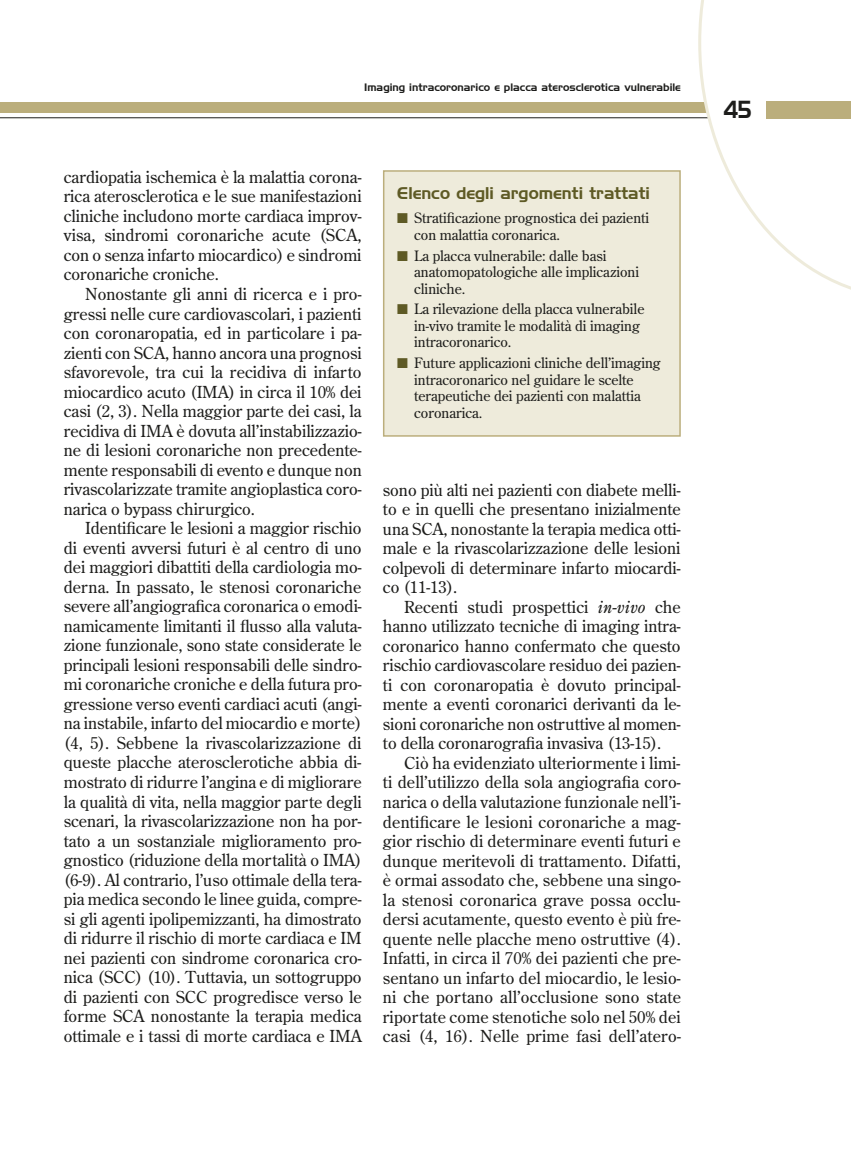
<style>
.page{position:relative;width:851px;height:1149px;background:#fff}
.page>*{position:absolute;margin:0;border:0;box-sizing:border-box;transform-origin:0 0}
.t1{font:24px "Handel Gothic BT";color:#1d1d1b;scale:.8 1}
.t2{font:16.5px/19.5px "Century Old Style Std";color:#1d1d1b;text-align:justify}
.t3{font:16.5px "Handel Gothic BT";color:#5e5a25}
.t4{font:14.25px/16.5px "Century Old Style Std";color:#1d1d1b}
.t5{font:10.5px "Handel Gothic BT";color:#1d1d1b}
.s1{color:#5e5a25}
.s2{font-style:italic}
</style>
<div class="page">
<hr style="left:0;top:117px;width:850px;height:1px;background:#1d1d1b">
<div style="left:0;top:102px;width:850px;height:11px;background:#bbae7c"></div>
<svg style="left:698px;top:0;width:152px;height:289px"></svg>
<div style="left:765px;top:101px;width:85px;height:17px;background:#bbae7c"></div>
<div style="left:383px;top:171px;width:297px;height:265px;background:#eeebdb"></div>
<div style="left:383px;top:170px;width:297px;height:266px;border:2px solid #bbae7c"></div>
<p class="t5" style="left:364px;top:81px;width:318px">Imaging intracoronarico e placca aterosclerotica vulnerabile</p>
<p class="t2" style="left:64px;top:167px;width:299px">cardiopatia ischemica è la malattia corona&shy;rica aterosclerotica e le sue manifestazioni cliniche includono morte cardiaca improv&shy;visa, sindromi coronariche acute (SCA, con o senza infarto miocardico) e sindromi coronariche croniche.</p>
<p class="t2" style="left:64px;top:284px;width:299px;text-indent:21px">Nonostante gli anni di ricerca e i pro&shy;gressi nelle cure cardiovascolari, i pazienti con coronaropatia, ed in particolare i pa&shy;zienti con SCA, hanno ancora una prognosi sfavorevole, tra cui la recidiva di infarto miocardico acuto (IMA) in circa il 10% dei casi (2, 3). Nella maggior parte dei casi, la recidiva di IMA è dovuta all’instabilizzazio&shy;ne di lesioni coronariche non precedente&shy;mente responsabili di evento e dunque non rivascolarizzate tramite angioplastica coro&shy;narica o bypass chirurgico.</p>
<p class="t2" style="left:64px;top:518px;width:299px;text-indent:21px">Identificare le lesioni a maggior rischio di eventi avversi futuri è al centro di uno dei maggiori dibattiti della cardiologia mo&shy;derna. In passato, le stenosi coronariche severe all’angiografica coronarica o emodi&shy;namicamente limitanti il flusso alla valuta&shy;zione funzionale, sono state considerate le principali lesioni responsabili delle sindro&shy;mi coronariche croniche e della futura pro&shy;gressione verso eventi cardiaci acuti (angi&shy;na instabile, infarto del miocardio e morte) (4, 5). Sebbene la rivascolarizzazione di queste placche aterosclerotiche abbia di&shy;mostrato di ridurre l’angina e di migliorare la qualità di vita, nella maggior parte degli scenari, la rivascolarizzazione non ha por&shy;tato a un sostanziale miglioramento pro&shy;gnostico (riduzione della mortalità o IMA) (6-9). Al contrario, l’uso ottimale della tera&shy;pia medica secondo le linee guida, compre&shy;si gli agenti ipolipemizzanti, ha dimostrato di ridurre il rischio di morte cardiaca e IM nei pazienti con sindrome coronarica cro&shy;nica (SCC) (10). Tuttavia, un sottogruppo di pazienti con SCC progredisce verso le forme SCA nonostante la terapia medica ottimale e i tassi di morte cardiaca e IMA</p>
<p class="t3" style="left:397px;top:183px;width:254px">Elenco degli argomenti trattati</p>
<p class="t4" style="left:414px;top:210px;width:236px;text-indent:-17px"><span class="s1">■</span> Stratificazione prognostica dei pazienti con malattia coronarica.</p>
<p class="t4" style="left:414px;top:247px;width:226px;text-indent:-17px"><span class="s1">■</span> La placca vulnerabile: dalle basi anatomopatologiche alle implicazioni cliniche.</p>
<p class="t4" style="left:414px;top:301px;width:232px;text-indent:-17px"><span class="s1">■</span> La rilevazione della placca vulnerabile in-vivo tramite le modalità di imaging intracoronarico.</p>
<p class="t4" style="left:414px;top:354px;width:248px;text-indent:-17px"><span class="s1">■</span> Future applicazioni cliniche dell’imaging intracoronarico nel guidare le scelte terapeutiche dei pazienti con malattia coronarica.</p>
<p class="t2" style="left:383px;top:479px;width:299px">sono più alti nei pazienti con diabete melli&shy;to e in quelli che presentano inizialmente una SCA, nonostante la terapia medica otti&shy;male e la rivascolarizzazione delle lesioni colpevoli di determinare infarto miocardi&shy;co (11-13).</p>
<p class="t2" style="left:383px;top:596px;width:299px;text-indent:21px">Recenti studi prospettici <span class="s2">in-vivo</span> che hanno utilizzato tecniche di imaging intra&shy;coronarico hanno confermato che questo rischio cardiovascolare residuo dei pazien&shy;ti con coronaropatia è dovuto principal&shy;mente a eventi coronarici derivanti da le&shy;sioni coronariche non ostruttive al momen&shy;to della coronarografia invasiva (13-15).</p>
<p class="t2" style="left:383px;top:752px;width:299px;text-indent:21px">Ciò ha evidenziato ulteriormente i limi&shy;ti dell’utilizzo della sola angiografia coro&shy;narica o della valutazione funzionale nell’i&shy;dentificare le lesioni coronariche a mag&shy;gior rischio di determinare eventi futuri e dunque meritevoli di trattamento. Difatti, è ormai assodato che, sebbene una singo&shy;la stenosi coronarica grave possa occlu&shy;dersi acutamente, questo evento è più fre&shy;quente nelle placche meno ostruttive (4).<br>Infatti, in circa il 70% dei pazienti che pre&shy;sentano un infarto del miocardio, le lesio&shy;ni che portano all’occlusione sono state riportate come stenotiche solo nel 50% dei casi (4, 16). Nelle prime fasi dell’atero-</p>
<h1 class="t1" style="left:723px;top:95px;width:36px">45</h1>
</div>
